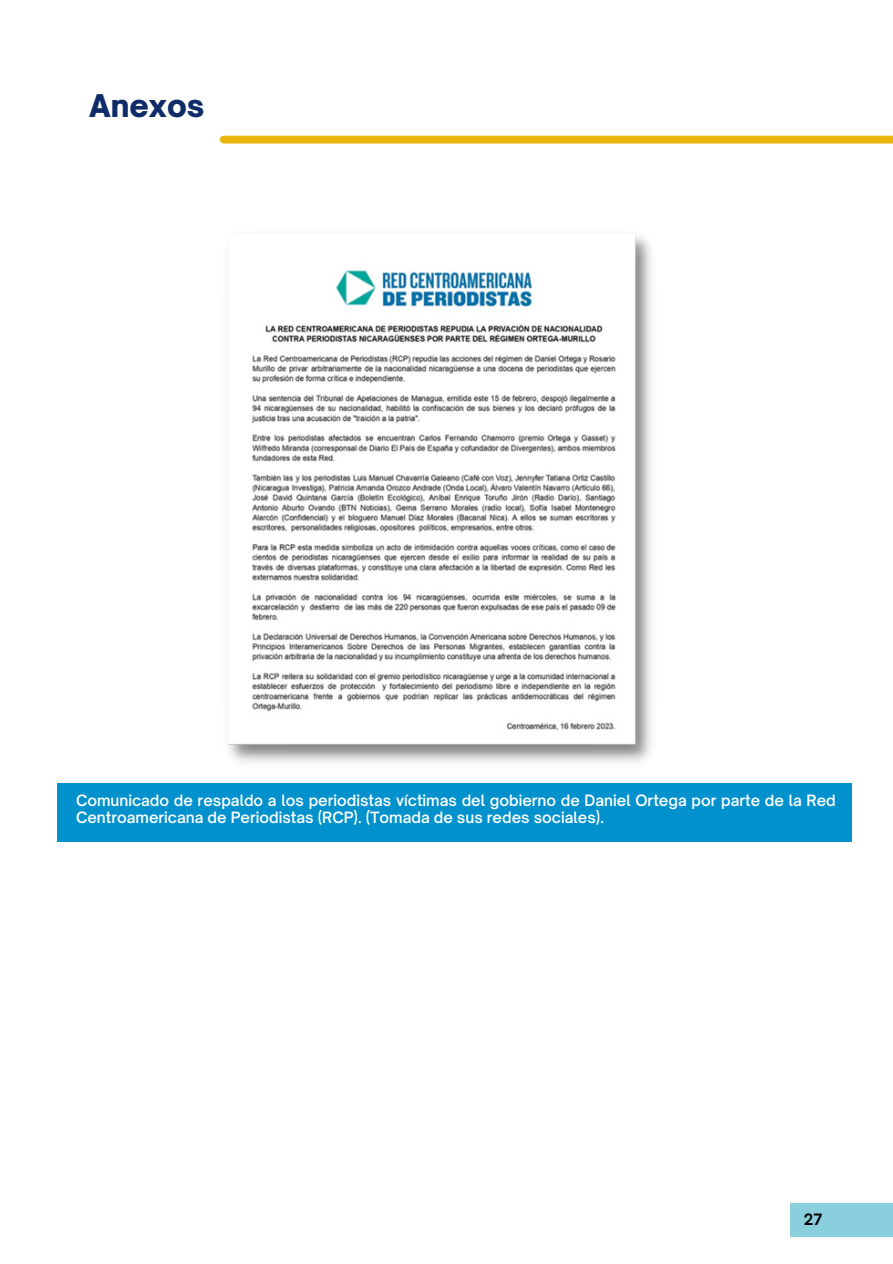
<style>
.page{position:relative;width:893px;height:1264px;background:#fff}
.page>*{position:absolute;margin:0;border:0;box-sizing:border-box;transform-origin:0 0}
.t1{font:900 30px "Open Sauce One";color:#0f2c68}
.t2{font:600 15px/16.8px "Open Sauce One";color:#fff}
.t3{font:700 15px "Open Sauce One";color:#000}
</style>
<div class="page">
<img style="left:228px;top:232px;width:424px;height:531px">
<div style="left:57px;top:782px;width:794px;height:59px;background:#0191cd"></div>
<div style="left:224px;top:136px;width:668px;height:7px;background:#e9b710"></div>
<div style="left:790px;top:1203px;width:102px;height:33px;background:#8acfde"></div>
<h1 class="t1" style="left:89px;top:87px;width:117px">Anexos</h1>
<p class="t2" style="left:76px;top:791px;width:761px">Comunicado de respaldo a los periodistas víctimas del gobierno de Daniel Ortega por parte de la Red<br>Centroamericana de Periodistas (RCP). (Tomada de sus redes sociales).</p>
<p class="t3" style="left:803px;top:1209px;width:20px">27</p>
</div>
